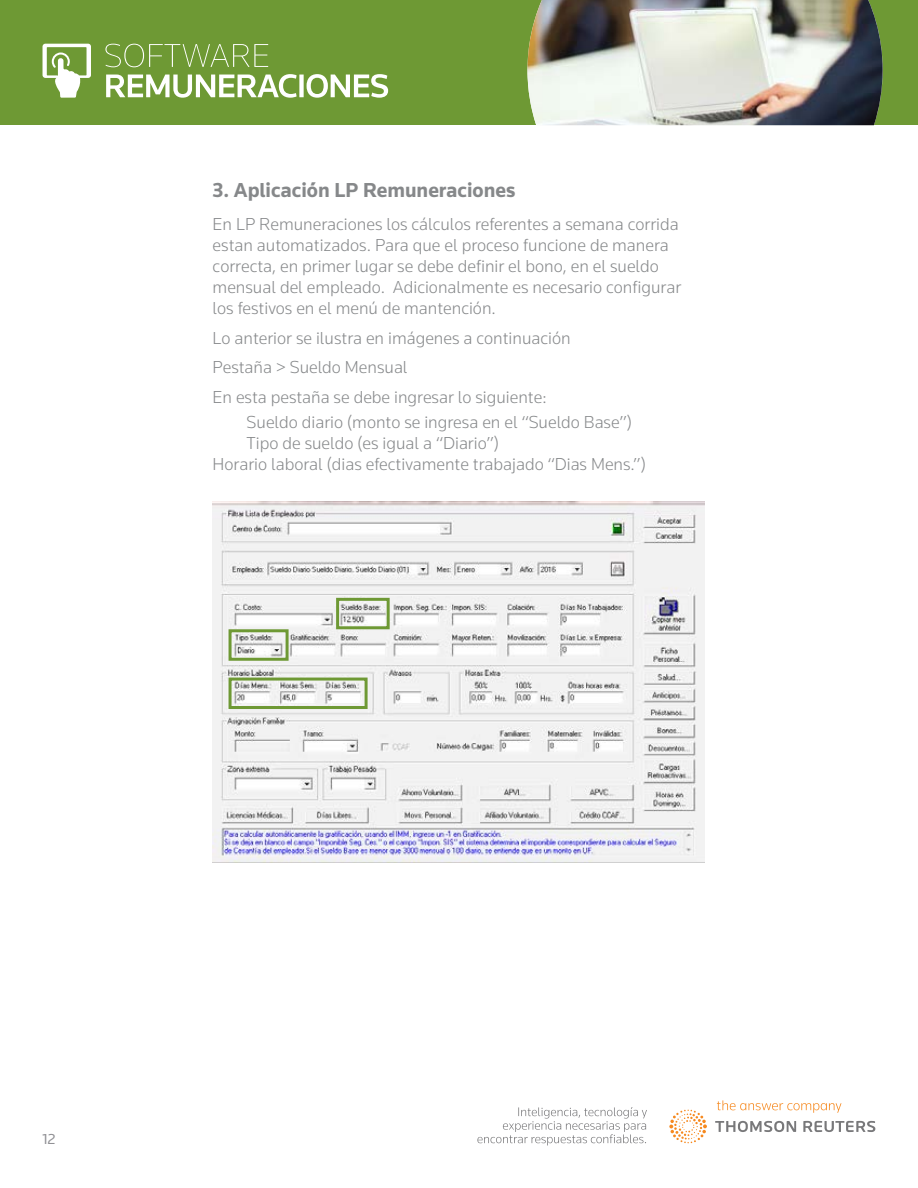
<style>
.page{position:relative;width:918px;height:1188px;background:#fff}
.page>*{position:absolute;margin:0;border:0;box-sizing:border-box;transform-origin:0 0}
.t1{font:700 21px "Knowledge";color:#86888a}
.t2{font:300 18px/21px "Knowledge";color:#86888a}
.t3{font:15px "Knowledge";color:#919195}
</style>
<div class="page">
<div style="left:0;top:0;width:918px;height:125px;background:#6e9934"></div>
<img style="left:527px;top:0;width:356px;height:125px">
<svg style="left:669px;top:1110px;width:38px;height:33px"></svg>
<svg style="left:715px;top:1121px;width:160px;height:11px"></svg>
<svg style="left:717px;top:1100px;width:124px;height:13px"></svg>
<svg style="left:477px;top:1107px;width:170px;height:38px"></svg>
<svg style="left:106px;top:74px;width:282px;height:24px"></svg>
<svg style="left:105px;top:44px;width:163px;height:23px"></svg>
<svg style="left:43px;top:44px;width:48px;height:54px"></svg>
<img style="left:213px;top:502px;width:492px;height:361px">
<div style="left:336px;top:598px;width:54px;height:31px;border:3px solid #6e9934"></div>
<div style="left:229px;top:629px;width:60px;height:32px;border:3px solid #6e9934"></div>
<div style="left:229px;top:678px;width:139px;height:31px;border:3px solid #6e9934"></div>
<p class="t1" style="left:213px;top:177px;width:304px">3. Aplicación LP Remuneraciones</p>
<p class="t2" style="left:213px;top:214px;width:470px">En LP Remuneraciones los cálculos referentes a semana corrida estan automatizados. Para que el proceso funcione de manera correcta, en primer lugar se debe definir el bono, en el sueldo mensual del empleado. Adicionalmente es necesario configurar los festivos en el menú de mantención.</p>
<p class="t2" style="left:213px;top:323px;width:360px;line-height:29.5px">Lo anterior se ilustra en imágenes a continuación<br>Pestaña &gt; Sueldo Mensual<br>En esta pestaña se debe ingresar lo siguiente:</p>
<p class="t2" style="left:247px;top:411px;width:387px">Sueldo diario (monto se ingresa en el “Sueldo Base”)</p>
<p class="t2" style="left:247px;top:432px;width:254px">Tipo de sueldo (es igual a “Diario”)</p>
<p class="t2" style="left:213px;top:453px;width:435px">Horario laboral (dias efectivamente trabajado “Dias Mens.”)</p>
<p class="t3" style="left:43px;top:1130px;width:15px">12</p>
</div>
